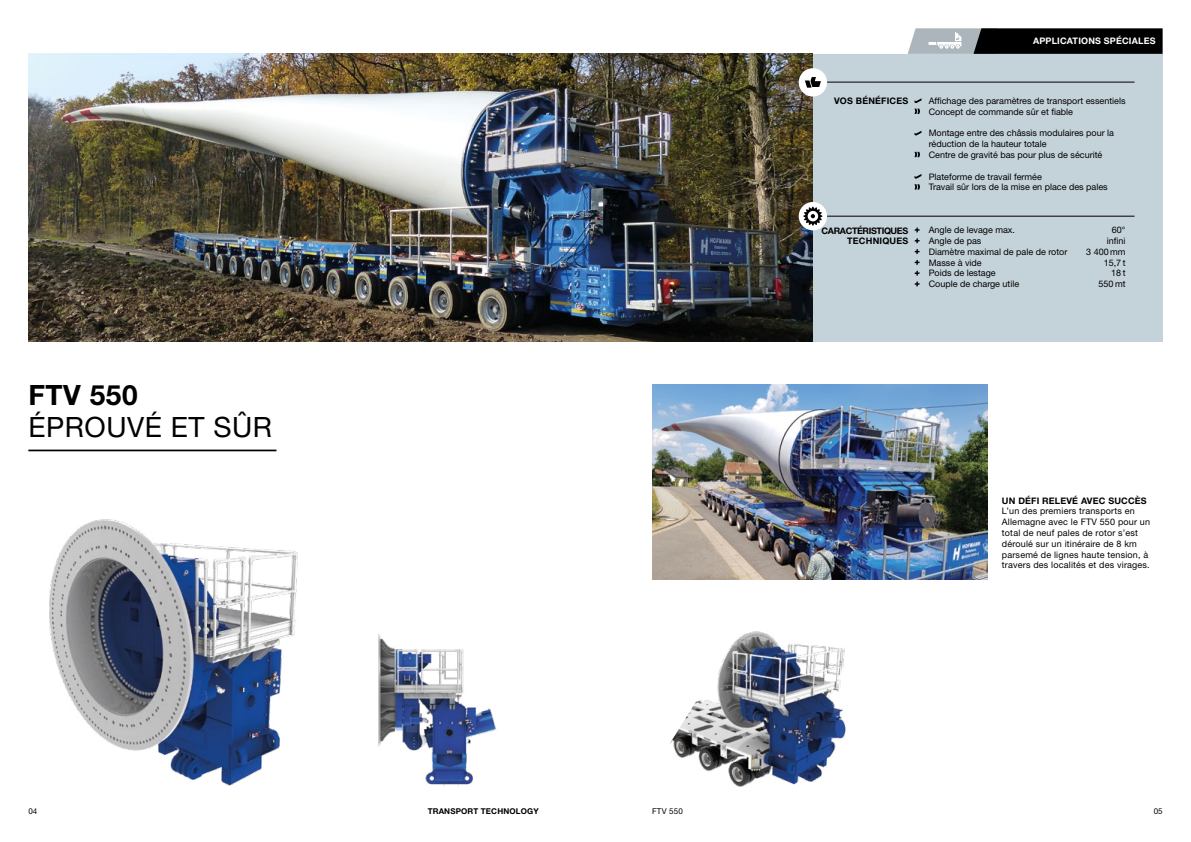
<style>
.page{position:relative;width:1191px;height:842px;background:#fff}
.page>*{position:absolute;margin:0;border:0;box-sizing:border-box;transform-origin:0 0}
.GOL_Headline_inside{font:28px/32px "Helvetica Neue LT Std";letter-spacing:.02em;color:#000}
.GOL_copy_tabs{font:9px/10.8px "Helvetica Neue LT Std";color:#000}
.GOL_copy{font:9px/10.8px "Helvetica Neue LT Std";letter-spacing:.02em;color:#000}
.GOL_copylist{font:9px "Helvetica Neue LT Std";color:#000}
.GOL_copyhead_right{font:700 9px/10.8px "Helvetica Neue LT Com";letter-spacing:-.04em;color:#000;text-align:right}
.GOL_copyhead_left{font:700 9px "Helvetica Neue LT Com";letter-spacing:.02em;color:#000}
.GOL_copyhead_right_w{font:700 9px "Helvetica Neue LT Com";letter-spacing:.02em;color:#fff}
.GOL_copyhead_right-2{font:700 9px "Helvetica Neue LT Com";letter-spacing:.02em;color:#000}
.t1{font:700 8px "Helvetica Neue LT Com";letter-spacing:.02em;color:#000}
.GOL_column_sector{font:8px "Helvetica Neue LT Std";letter-spacing:.02em;color:#000}
.s1{font-family:"Helvetica Neue LT Com";font-weight:700}
</style>
<div class="page">
<img style="left:28px;top:54px;width:785px;height:288px">
<img style="left:49px;top:519px;width:249px;height:267px">
<hr style="left:28px;top:450px;width:248px;height:1px;background:#000">
<img style="left:652px;top:385px;width:335px;height:194px">
<div style="left:813px;top:54px;width:349px;height:288px;background:#c4d2d9"></div>
<svg style="left:914px;top:227px;width:5px;height:16px"></svg>
<svg style="left:914px;top:249px;width:5px;height:5px"></svg>
<svg style="left:914px;top:260px;width:5px;height:5px"></svg>
<svg style="left:914px;top:271px;width:5px;height:16px"></svg>
<hr style="left:813px;top:82px;width:321px;height:1px;background:#000">
<svg style="left:914px;top:98px;width:7px;height:5px"></svg>
<svg style="left:914px;top:109px;width:6px;height:5px"></svg>
<svg style="left:914px;top:131px;width:7px;height:5px"></svg>
<svg style="left:914px;top:152px;width:6px;height:5px"></svg>
<svg style="left:914px;top:174px;width:7px;height:16px"></svg>
<hr style="left:813px;top:216px;width:321px;height:1px;background:#000">
<img style="left:378px;top:633px;width:119px;height:153px">
<svg style="left:907px;top:28px;width:255px;height:26px;background:#36393a"></svg>
<div style="left:798px;top:202px;width:29px;height:28px;background:#fff;border-radius:50%"></div>
<svg style="left:803px;top:207px;width:19px;height:18px"></svg>
<div style="left:798px;top:68px;width:29px;height:29px;background:#fff;border-radius:50%"></div>
<svg style="left:805px;top:77px;width:16px;height:11px"></svg>
<img style="left:670px;top:631px;width:176px;height:156px">
<p class="GOL_Headline_inside" style="left:28px;top:378px;width:245px"><span class="s1">FTV 550<br></span>ÉPROUVÉ ET SÛR</p>
<p class="GOL_copyhead_right-2" style="left:834px;top:95px;width:76px">VOS BÉNÉFICES</p>
<p class="GOL_copyhead_right" style="left:821px;top:225px;width:88px">CARACTÉRISTIQUES<br>TECHNIQUES</p>
<p class="GOL_copyhead_right_w" style="left:1033px;top:35px;width:124px">APPLICATIONS SPÉCIALES</p>
<p class="GOL_copy_tabs" style="left:928px;top:95px;width:198px">Affichage des paramètres de transport essentiels</p>
<p class="GOL_copy_tabs" style="left:928px;top:106px;width:146px">Concept de commande sûr et fiable</p>
<p class="GOL_copy_tabs" style="left:928px;top:128px;width:187px">Montage entre des châssis modulaires pour la réduction de la hauteur totale</p>
<p class="GOL_copy_tabs" style="left:928px;top:149px;width:175px">Centre de gravité bas pour plus de sécurité</p>
<p class="GOL_copy_tabs" style="left:928px;top:171px;width:115px">Plateforme de travail fermée</p>
<p class="GOL_copy_tabs" style="left:928px;top:182px;width:181px">Travail sûr lors de la mise en place des pales</p>
<p class="GOL_copylist" style="left:928px;top:225px;width:88px">Angle de levage max.</p>
<p class="GOL_copylist" style="left:1112px;top:225px;width:15px">60°</p>
<p class="GOL_copylist" style="left:928px;top:235px;width:54px">Angle de pas</p>
<p class="GOL_copylist" style="left:1107px;top:235px;width:20px">infini</p>
<p class="GOL_copylist" style="left:928px;top:246px;width:140px">Diamètre maximal de pale de rotor</p>
<p class="GOL_copylist" style="left:1086px;top:246px;width:41px">3 400 mm</p>
<p class="GOL_copylist" style="left:928px;top:257px;width:55px">Masse à vide</p>
<p class="GOL_copylist" style="left:1103px;top:257px;width:23px">15,7 t</p>
<p class="GOL_copylist" style="left:928px;top:268px;width:69px">Poids de lestage</p>
<p class="GOL_copylist" style="left:1111px;top:268px;width:16px">18t</p>
<p class="GOL_copylist" style="left:928px;top:279px;width:92px">Couple de charge utile</p>
<p class="GOL_copylist" style="left:1098px;top:279px;width:29px">550 mt</p>
<p class="GOL_copyhead_left" style="left:1002px;top:495px;width:146px">UN DÉFI RELEVÉ AVEC SUCCÈS</p>
<p class="GOL_copy" style="left:1002px;top:506px;width:150px">L’un des premiers transports en Allemagne avec le FTV 550 pour un total de neuf pales de rotor s’est déroulé sur un itinéraire de 8 km parsemé de lignes haute tension, à travers des localités et des virages.</p>
<p class="GOL_column_sector" style="left:28px;top:806px;width:10px">04</p>
<p class="t1" style="left:428px;top:806px;width:113px">TRANSPORT TECHNOLOGY</p>
<p class="GOL_column_sector" style="left:1153px;top:806px;width:10px">05</p>
<p class="GOL_column_sector" style="left:652px;top:806px;width:32px">FTV 550</p>
</div>
